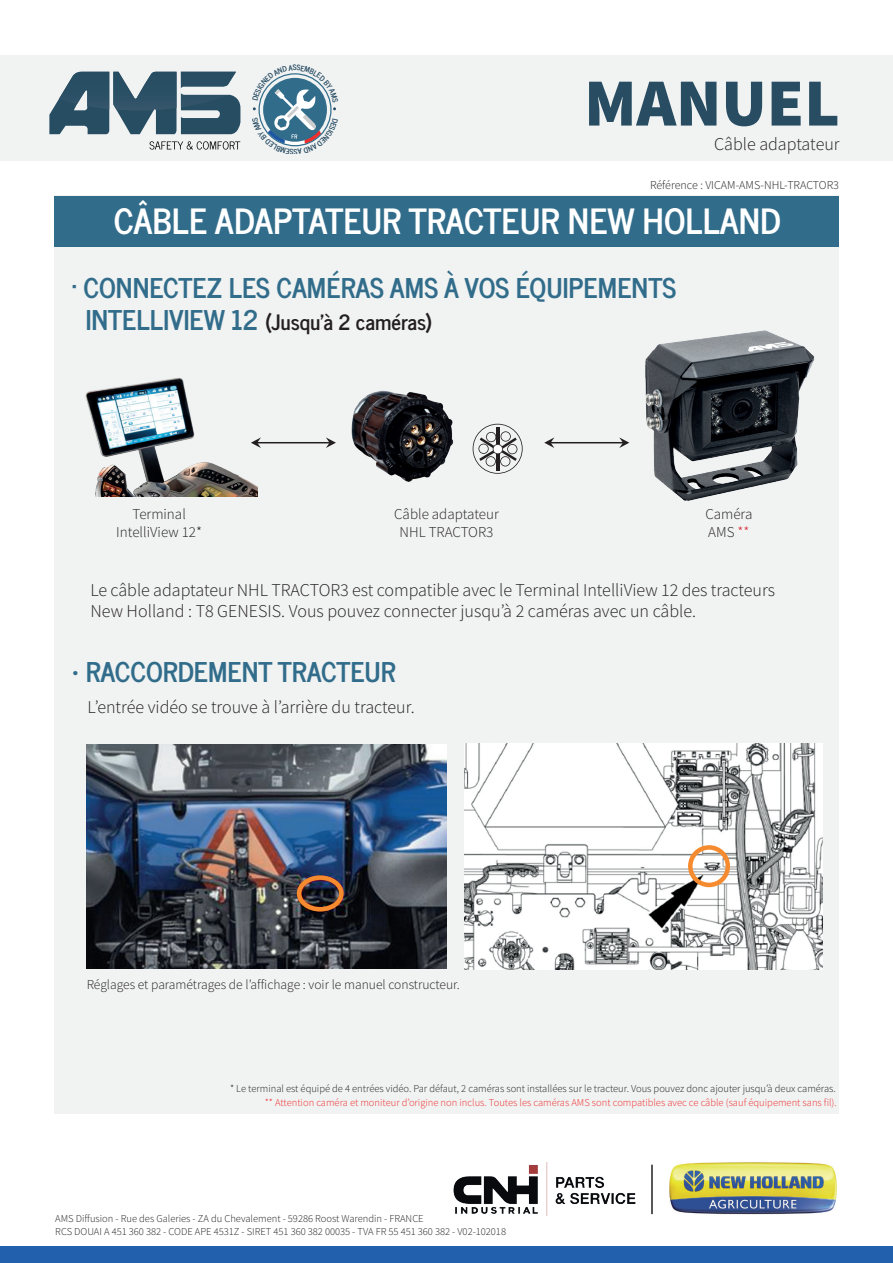
<style>
.page{position:relative;width:893px;height:1263px;background:#fff}
.page>*{position:absolute;margin:0;border:0;box-sizing:border-box;transform-origin:0 0}
.t1{font:900 67.5px "Mada";color:#284d63}
.t2{font:700 34.5px "News Cycle";color:#fff}
.t3{font:700 27px "News Cycle";color:#316d8b}
.t4{font:700 21px "News Cycle";color:#231f20}
.t5{font:300 18px/21.6px "Mada";color:#231f20}
.t6{font:300 15px/18px "Mada";color:#231f20;text-align:center}
.t7{font:300 13.5px "Mada";color:#231f20}
.t8{font:300 12px "Mada";color:#231f20}
.t9{font:300 10.5px/12.6px "Mada";color:#231f20}
.t10{font:300 10.5px "Mada";color:#ee2d2d}
.s1{font-size:27px;color:#316d8b}
.s2{color:#d1232a}
</style>
<div class="page">
<img style="left:453px;top:1162px;width:183px;height:54px">
<hr style="left:651px;top:1165px;width:2px;height:49px;background:#231f20">
<div style="left:0;top:1247px;width:893px;height:16px;background:#2260ae"></div>
<img style="left:669px;top:1162px;width:168px;height:53px">
<div style="left:55px;top:196px;width:784px;height:918px;background:#f1f2f2"></div>
<div style="left:55px;top:196px;width:784px;height:50px;background:#316d8b"></div>
<div style="left:0;top:55px;width:893px;height:106px;background:#f1f2f2"></div>
<svg style="left:149px;top:141px;width:91px;height:9px"></svg>
<svg style="left:49px;top:72px;width:191px;height:62px"></svg>
<img style="left:59px;top:72px;width:50px;height:37px">
<img style="left:629px;top:330px;width:186px;height:171px">
<hr style="left:549px;top:442px;width:75px;height:1px;background:#231f20">
<svg style="left:544px;top:437px;width:10px;height:11px"></svg>
<svg style="left:619px;top:437px;width:10px;height:11px"></svg>
<hr style="left:256px;top:442px;width:74px;height:1px;background:#231f20">
<svg style="left:258px;top:437px;width:3px;height:11px"></svg>
<svg style="left:326px;top:437px;width:10px;height:11px"></svg>
<img style="left:351px;top:390px;width:103px;height:92px">
<svg style="left:473px;top:424px;width:50px;height:50px"></svg>
<img style="left:85px;top:377px;width:173px;height:120px">
<img style="left:87px;top:744px;width:359px;height:225px">
<img style="left:465px;top:743px;width:358px;height:227px">
<div style="left:688px;top:845px;width:42px;height:42px;border:4px solid #f58b2e;border-radius:50%"></div>
<div style="left:297px;top:875px;width:47px;height:36px;border:4px solid #f58b2e;border-radius:50%"></div>
<svg style="left:252px;top:73px;width:84px;height:74px"></svg>
<h1 class="t1" style="left:584px;top:64px;width:257px">MANUEL</h1>
<h3 class="t5" style="left:714px;top:134px;width:127px">Câble adaptateur</h3>
<p class="t8" style="left:650px;top:179px;width:190px">Référence : VICAM-AMS-NHL-TRACTOR3</p>
<h2 class="t2" style="left:114px;top:190px;width:669px">CÂBLE ADAPTATEUR TRACTEUR NEW HOLLAND</h2>
<h3 class="t3" style="left:72px;top:264px;width:605px">· CONNECTEZ LES CAMÉRAS AMS À VOS ÉQUIPEMENTS</h3>
<h3 class="t4" style="left:86px;top:304px;width:348px"><span class="s1">INTELLIVIEW 12</span> (Jusqu’à 2 caméras)</h3>
<h3 class="t6" style="left:116px;top:506px;width:87px">Terminal<br>IntelliView 12*</h3>
<h3 class="t6" style="left:394px;top:506px;width:106px">Câble adaptateur<br>NHL TRACTOR3</h3>
<h3 class="t6" style="left:705px;top:506px;width:49px;text-align:left">Caméra<br>AMS <span class="s2">**</span></h3>
<h3 class="t5" style="left:90px;top:580px;width:686px">Le câble adaptateur NHL TRACTOR3 est compatible avec le Terminal IntelliView 12 des tracteurs<br>New Holland : T8 GENESIS. Vous pouvez connecter jusqu’à 2 caméras avec un câble.</h3>
<h3 class="t3" style="left:72px;top:648px;width:325px">• RACCORDEMENT TRACTEUR</h3>
<h3 class="t5" style="left:87px;top:697px;width:329px">L’entrée vidéo se trouve à l’arrière du tracteur.</h3>
<p class="t7" style="left:87px;top:977px;width:375px">Réglages et paramétrages de l’affichage : voir le manuel constructeur.</p>
<p class="t9" style="left:230px;top:1083px;width:607px">* Le terminal est équipé de 4 entrées vidéo. Par défaut, 2 caméras sont installées sur le tracteur. Vous pouvez donc ajouter jusqu’à deux caméras.</p>
<p class="t10" style="left:265px;top:1097px;width:574px">** Attention caméra et moniteur d’origine non inclus. Toutes les caméras AMS sont compatibles avec ce câble (sauf équipement sans fil).</p>
<p class="t9" style="left:55px;top:1213px;width:452px">AMS Diffusion - Rue des Galeries - ZA du Chevalement - 59286 Roost Warendin - FRANCE<br>RCS DOUAI A 451 360 382 - CODE APE 4531Z - SIRET 451 360 382 00035 - TVA FR 55 451 360 382 - V02-102018</p>
</div>
